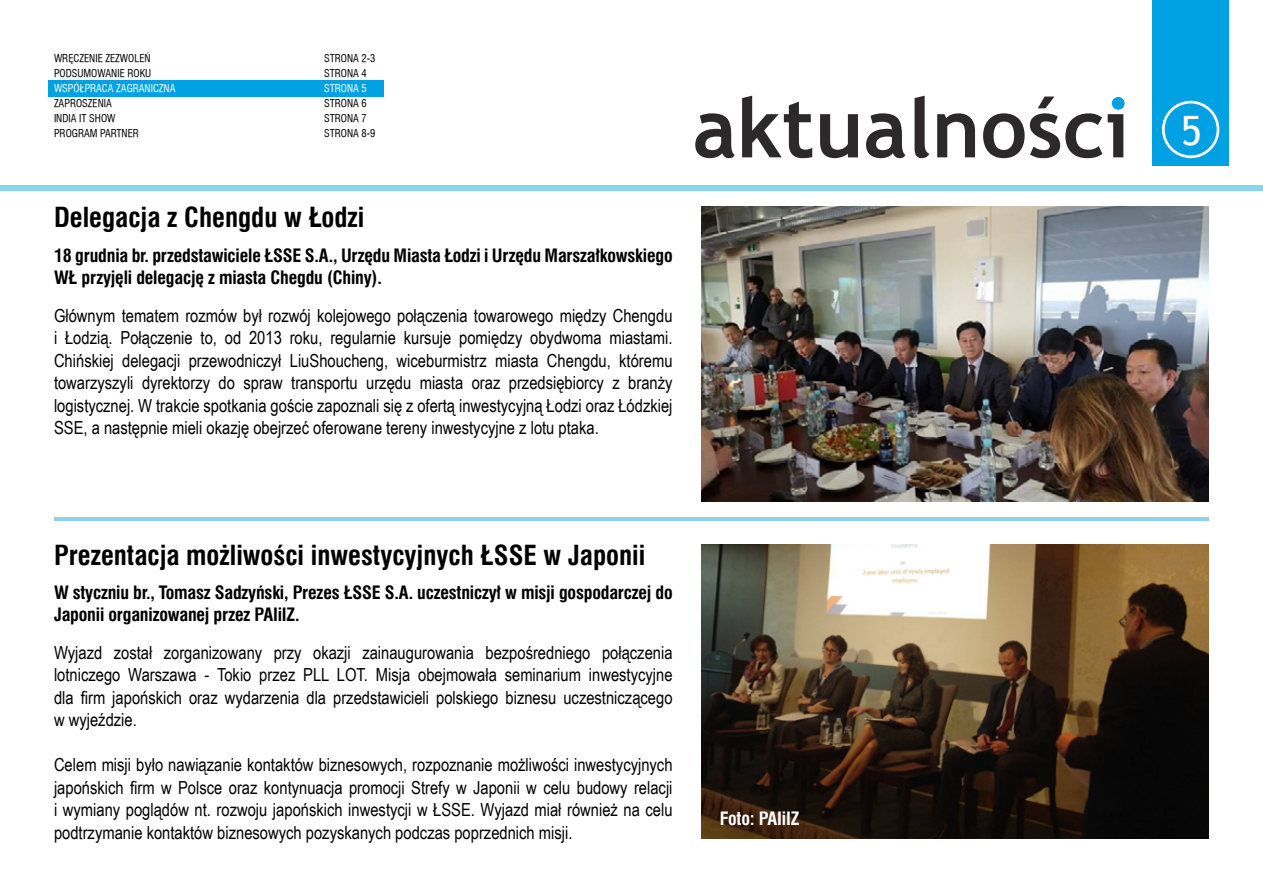
<style>
.page{position:relative;width:1263px;height:893px;background:#fff}
.page>*{position:absolute;margin:0;border:0;box-sizing:border-box;transform-origin:0 0}
.t1{font:40.5px "Trebuchet MS";color:#fff}
.t2{font:700 27px "Swis 721 Cn EU";color:#000}
.t3{font:18px/22.5px "Arial Narrow";color:#000;text-align:justify}
.t4{font:700 18px/22.5px "Swis 721 Cn EU";letter-spacing:-.01em;color:#000}
.t5{font:700 18px "Swis 721 Cn EU";letter-spacing:-.01em;color:#fff}
.t6{font:10.5px "Swiss 721 Cn AT";color:#000}
.t7{font:10.5px "Swiss 721 Cn AT";color:#fff}
</style>
<div class="page">
<div style="left:48px;top:80px;width:335px;height:16px;background:#00a1e3"></div>
<div style="left:0;top:185px;width:1263px;height:6px;background:#85d6eb"></div>
<div style="left:1152px;top:0;width:77px;height:166px;background:#00a1e3"></div>
<div style="left:1162px;top:101px;width:57px;height:57px;border:3px solid #fff;border-radius:50%"></div>
<svg style="left:695px;top:96px;width:429px;height:62px"></svg>
<div style="left:1112px;top:97px;width:12px;height:13px;background:#00a1e3;border-radius:50%"></div>
<img style="left:702px;top:207px;width:507px;height:295px">
<img style="left:702px;top:544px;width:507px;height:295px">
<hr style="left:54px;top:518px;width:1155px;height:3px;background:#85d6eb">
<p class="t6" style="left:54px;top:52px;width:98px">WRĘCZENIE ZEZWOLEŃ</p>
<p class="t6" style="left:324px;top:52px;width:53px">STRONA 2-3</p>
<p class="t6" style="left:54px;top:67px;width:99px">PODSUMOWANIE ROKU</p>
<p class="t6" style="left:324px;top:67px;width:44px">STRONA 4</p>
<p class="t7" style="left:54px;top:82px;width:123px">WSPÓŁPRACA ZAGRANICZNA</p>
<p class="t7" style="left:324px;top:82px;width:44px">STRONA 5</p>
<p class="t6" style="left:54px;top:97px;width:59px">ZAPROSZENIA</p>
<p class="t6" style="left:324px;top:97px;width:44px">STRONA 6</p>
<p class="t6" style="left:54px;top:112px;width:63px">INDIA IT SHOW</p>
<p class="t6" style="left:324px;top:112px;width:44px">STRONA 7</p>
<p class="t6" style="left:54px;top:127px;width:86px">PROGRAM PARTNER</p>
<p class="t6" style="left:324px;top:127px;width:53px">STRONA 8-9</p>
<h2 class="t2" style="left:54px;top:201px;width:312px">Delegacja z Chengdu w Łodzi</h2>
<p class="t4" style="left:54px;top:245px;width:620px">18 grudnia br. przedstawiciele ŁSSE S.A., Urzędu Miasta Łodzi i Urzędu Marszałkowskiego<br>WŁ przyjęli delegację z miasta Chegdu (Chiny).</p>
<p class="t3" style="left:54px;top:303px;width:620px">Głównym tematem rozmów był rozwój kolejowego połączenia towarowego między Chengdu i Łodzią. Połączenie to, od 2013 roku, regularnie kursuje pomiędzy obydwoma miastami.<br>Chińskiej delegacji przewodniczył LiuShoucheng, wiceburmistrz miasta Chengdu, któremu towarzyszyli dyrektorzy do spraw transportu urzędu miasta oraz przedsiębiorcy z branży logistycznej. W trakcie spotkania goście zapoznali się z ofertą inwestycyjną Łodzi oraz Łódzkiej SSE, a następnie mieli okazję obejrzeć oferowane tereny inwestycyjne z lotu ptaka.</p>
<h2 class="t2" style="left:54px;top:539px;width:593px">Prezentacja możliwości inwestycyjnych ŁSSE w Japonii</h2>
<p class="t4" style="left:54px;top:582px;width:620px">W styczniu br., Tomasz Sadzyński, Prezes ŁSSE S.A. uczestniczył w misji gospodarczej do<br>Japonii organizowanej przez PAIiIZ.</p>
<p class="t3" style="left:54px;top:641px;width:620px">Wyjazd został zorganizowany przy okazji zainaugurowania bezpośredniego połączenia lotniczego Warszawa - Tokio przez PLL LOT. Misja obejmowała seminarium inwestycyjne dla firm japońskich oraz wydarzenia dla przedstawicieli polskiego biznesu uczestniczącego w wyjeździe.</p>
<p class="t3" style="left:54px;top:753px;width:620px">Celem misji było nawiązanie kontaktów biznesowych, rozpoznanie możliwości inwestycyjnych japońskich firm w Polsce oraz kontynuacja promocji Strefy w Japonii w celu budowy relacji i wymiany poglądów nt. rozwoju japońskich inwestycji w ŁSSE. Wyjazd miał również na celu podtrzymanie kontaktów biznesowych pozyskanych podczas poprzednich misji.</p>
<p class="t5" style="left:720px;top:808px;width:81px">Foto: PAIiIZ</p>
<h1 class="t1" style="left:1181px;top:107px;width:23px">5</h1>
</div>
